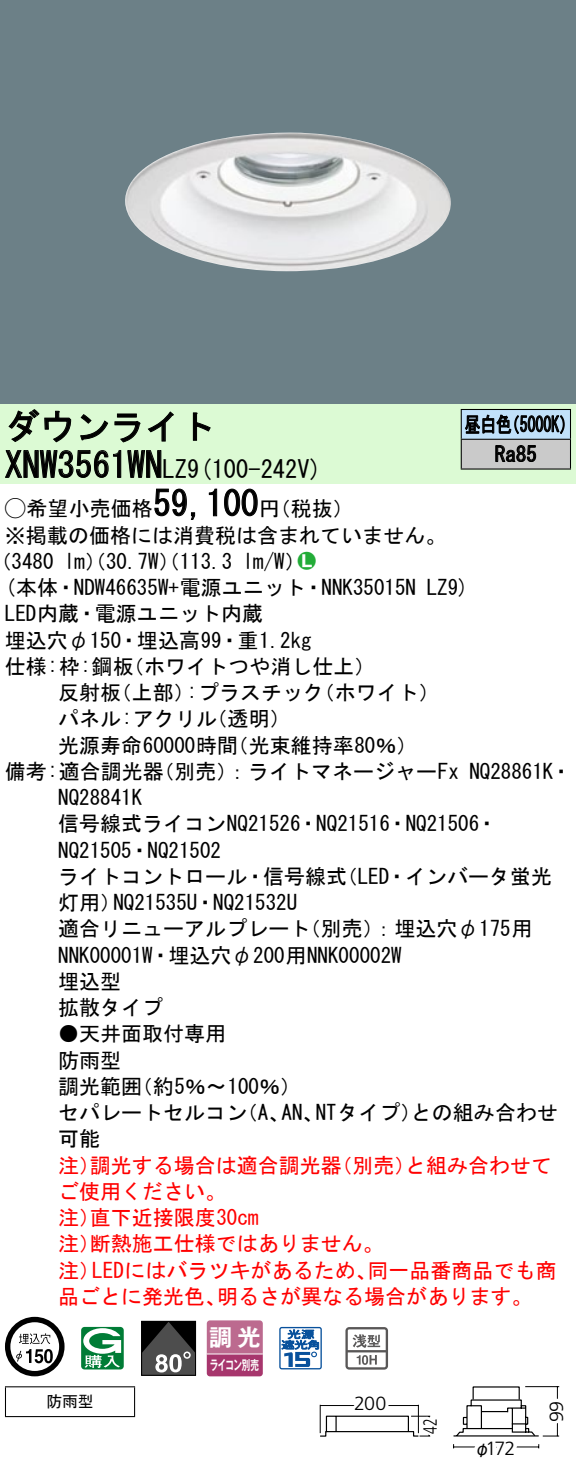
<style>
.page{position:relative;width:576px;height:1474px;background:#fff}
.page>*{position:absolute;margin:0;border:0;box-sizing:border-box;transform-origin:0 0}
.t1{font:35px "MS Gothic";color:#000}
.t2{font:24.5px "MS Gothic";color:#000}
.t3{font:23.1px "Gothic MB101 Pro De Bold 90 pv RKSJ H";color:#fff}
.t4{font:21px/26.2px "MS Gothic";color:#000}
.t5{font:21px/26.2px "MS Gothic";color:#f00}
.t6{font:21px/29.8px "MS Gothic";color:#000;scale:.75 1}
.t7{font:21px "Ford Classification 1";color:#23ac38}
.t8{font:300 19.25px "Frutiger LT Std";letter-spacing:-.035em;color:#000}
.t9{font:300 19.25px "Frutiger LT Std";letter-spacing:-.035em;color:#000;scale:.72 1}
.t10{font:15.75px "MS Gothic";color:#000}
.t11{font:15.75px "Gothic MB101 Pro Regular 90 pv RKSJ H";color:#000}
.t12{font:13.3px "Gothic MB101 Pro De Bold 90 pv RKSJ H";letter-spacing:-.05em;color:#fff;scale:.65 1}
.s1{font-size:24.5px}
.s2{font-family:"Ford Classification 1"}
.s3{color:#fff}
</style>
<div class="page">
<div style="left:0;top:0;width:575px;height:404px;background:#6c8087"></div>
<img style="left:125px;top:133px;width:326px;height:138px">
<div style="left:0;top:404px;width:575px;height:79px;background:#dcfad4"></div>
<svg style="left:8px;top:409px;width:64px;height:34px"></svg>
<svg style="left:80px;top:413px;width:60px;height:30px"></svg>
<svg style="left:147px;top:411px;width:26px;height:31px"></svg>
<svg style="left:192px;top:412px;width:19px;height:29px"></svg>
<svg style="left:5px;top:450px;width:157px;height:28px"></svg>
<svg style="left:154px;top:488px;width:42px;height:32px"></svg>
<svg style="left:208px;top:488px;width:9px;height:29px"></svg>
<svg style="left:224px;top:488px;width:34px;height:29px"></svg>
<svg style="left:5px;top:1317px;width:59px;height:59px"></svg>
<svg style="left:44px;top:1349px;width:9px;height:14px"></svg>
<svg style="left:81px;top:1327px;width:43px;height:42px"></svg>
<svg style="left:141px;top:1321px;width:54px;height:54px;background:#464646"></svg>
<svg style="left:206px;top:1320px;width:56px;height:56px;background:#b65a85"></svg>
<hr style="left:207px;top:1353px;width:55px;height:1px;background:#fff">
<svg style="left:279px;top:1327px;width:43px;height:42px"></svg>
<svg style="left:345px;top:1327px;width:43px;height:42px"></svg>
<hr style="left:5px;top:1386px;width:130px;height:1px;background:#000">
<svg style="left:5px;top:1387px;width:1px;height:29px"></svg>
<svg style="left:134px;top:1387px;width:1px;height:29px"></svg>
<hr style="left:5px;top:1416px;width:130px;height:1px;background:#000">
<div style="left:461px;top:409px;width:109px;height:30px;background:#c1e1fa"></div>
<div style="left:461px;top:439px;width:109px;height:30px;background:#cacaca"></div>
<hr style="left:460px;top:409px;width:110px;height:1px;background:#000">
<hr style="left:569px;top:410px;width:2px;height:29px;background:#000">
<hr style="left:460px;top:439px;width:110px;height:1px;background:#000">
<hr style="left:569px;top:440px;width:2px;height:28px;background:#000">
<hr style="left:460px;top:468px;width:110px;height:2px;background:#000">
<svg style="left:460px;top:410px;width:104px;height:58px"></svg>
<hr style="left:525px;top:1386px;width:34px;height:1px;background:#000">
<hr style="left:556px;top:1386px;width:1px;height:50px;background:#000">
<svg style="left:453px;top:1395px;width:107px;height:54px"></svg>
<svg style="left:319px;top:1404px;width:112px;height:33px"></svg>
<div style="left:363px;top:1394px;width:13px;height:18px;border:6px solid #fff;border-radius:50%"></div>
<div style="left:362px;top:1393px;width:15px;height:20px;border:6px solid #fff;border-radius:50%"></div>
<div style="left:374px;top:1394px;width:13px;height:18px;border:6px solid #fff;border-radius:50%"></div>
<div style="left:373px;top:1393px;width:15px;height:20px;border:6px solid #fff;border-radius:50%"></div>
<h1 class="t1" style="left:5px;top:409px;width:212px">ダウンライト</h1>
<p class="t2" style="left:187px;top:456px;width:136px">(9 100-242 (V</p>
<h1 class="t1" style="left:5px;top:447px;width:184px">XNW3561WN<span class="s1">LZ</span></h1>
<h1 class="t1" style="left:153px;top:486px;width:106px">59,100</h1>
<p class="t4" style="left:5px;top:495px;width:442px"><span class="s2">A</span>希望小売価格<br>※掲載の価格には消費税は含まれていません。</p>
<p class="t7" style="left:298px;top:550px;width:19px">2<span class="s3">7</span></p>
<p class="t4" style="left:259px;top:495px;width:96px">（円税抜(</p>
<p class="t4" style="left:243px;top:548px;width:64px">l m (W/</p>
<p class="t4" style="left:-9px;top:548px;width:65px">（3480</p>
<p class="t4" style="left:64px;top:548px;width:169px">lm）（30.7 ）（W 113.3</p>
<p class="t6" style="left:494px;top:409px;width:57px;text-indent:-30px">昼白色<br>Ra85</p>
<p class="t6" style="left:504px;top:409px;width:96px">（5000 (K</p>
<p class="t4" style="left:5px;top:574px;width:412px">(本体・NDW46635 +W 電源ユニット・NNK35015N</p>
<p class="t4" style="left:5px;top:600px;width:259px">LED内蔵・電源ユニット内蔵</p>
<p class="t4" style="left:5px;top:627px;width:308px">埋込穴φ150・埋込高99・重1.2kg</p>
<p class="t4" style="left:123px;top:653px;width:253px">（ホワイトつや消し仕上(</p>
<p class="t4" style="left:5px;top:653px;width:130px">仕様枠: :鋼板</p>
<p class="t4" style="left:426px;top:574px;width:44px">LZ (9</p>
<p class="t4" style="left:58px;top:679px;width:64px">反射板</p>
<p class="t4" style="left:111px;top:679px;width:85px">（上部）</p>
<p class="t4" style="left:187px;top:679px;width:139px">:プラスチック</p>
<p class="t4" style="left:313px;top:679px;width:127px">（ホワイト(</p>
<p class="t4" style="left:58px;top:705px;width:160px">パネル:アクリル</p>
<p class="t4" style="left:206px;top:705px;width:86px">（透明(</p>
<p class="t4" style="left:58px;top:732px;width:181px">光源寿命60000時間</p>
<p class="t4" style="left:227px;top:732px;width:191px">（光束維持率80％(</p>
<p class="t4" style="left:153px;top:758px;width:307px">（別売：）ライトマネージャーFx</p>
<p class="t4" style="left:5px;top:758px;width:160px">備考:適合調光器</p>
<p class="t4" style="left:58px;top:784px;width:85px">NQ28841K</p>
<p class="t4" style="left:58px;top:810px;width:441px">信号線式ライコンNQ21526・NQ21516・NQ21506・</p>
<p class="t4" style="left:58px;top:837px;width:164px">NQ21505・NQ21502</p>
<p class="t4" style="left:336px;top:863px;width:217px">（LED・インバータ蛍光</p>
<p class="t4" style="left:469px;top:758px;width:104px">NQ28861 ・K</p>
<p class="t4" style="left:58px;top:863px;width:290px;text-align:center">ライトコントロール・信号線式<br>NQ21535 ・U NQ21532U</p>
<p class="t4" style="left:58px;top:889px;width:64px">灯用）</p>
<p class="t4" style="left:58px;top:915px;width:345px">適合リニューアルプレート<br>NNK00001 ・W 埋込穴φ200用NNK00002W埋込型<br>拡散タイプ</p>
<p class="t4" style="left:58px;top:1020px;width:169px">●天井面取付専用防雨型</p>
<p class="t4" style="left:132px;top:1073px;width:171px">（約5％〜100％(</p>
<p class="t4" style="left:300px;top:915px;width:234px">（別売：）埋込穴φ175用</p>
<p class="t4" style="left:58px;top:1073px;width:85px">調光範囲</p>
<p class="t4" style="left:315px;top:1099px;width:107px">NTタイプ）</p>
<p class="t4" style="left:411px;top:1099px;width:148px">との組み合わせ</p>
<p class="t4" style="left:58px;top:1099px;width:190px">セパレートセルコン可能</p>
<p class="t4" style="left:237px;top:1099px;width:54px">（、A</p>
<p class="t4" style="left:281px;top:1099px;width:43px">AN、</p>
<p class="t5" style="left:90px;top:1152px;width:253px">調光する場合は適合調光器</p>
<p class="t5" style="left:331px;top:1152px;width:85px">（別売）</p>
<p class="t5" style="left:405px;top:1152px;width:148px">と組み合わせて</p>
<p class="t5" style="left:58px;top:1152px;width:43px">注）</p>
<p class="t5" style="left:58px;top:1178px;width:169px">ご使用ください。</p>
<p class="t5" style="left:90px;top:1204px;width:170px">直下近接限度30cm</p>
<p class="t5" style="left:90px;top:1204px;width:295px;text-indent:-32px">注）<br>断熱施工仕様ではありません。</p>
<p class="t5" style="left:58px;top:1230px;width:43px">注）</p>
<p class="t5" style="left:92px;top:1257px;width:286px">LEDにはバラツキがあるため、</p>
<p class="t5" style="left:367px;top:1257px;width:190px">同一品番商品でも商</p>
<p class="t5" style="left:58px;top:1257px;width:43px">注）</p>
<p class="t5" style="left:58px;top:1283px;width:169px">品ごとに発光色、</p>
<p class="t5" style="left:217px;top:1283px;width:317px">明るさが異なる場合があります。</p>
<p class="t3" style="left:209px;top:1317px;width:53px">調光</p>
<p class="t10" style="left:46px;top:1394px;width:49px">防雨型</p>
<p class="t12" style="left:210px;top:1354px;width:77px">ライコン別売</p>
<p class="t8" style="left:354px;top:1392px;width:34px">200</p>
<p class="t9" style="left:419px;top:1433px;width:22px;rotate:-90deg">42</p>
<p class="t8" style="left:485px;top:1437px;width:31px">172</p>
<p class="t11" style="left:474px;top:1435px;width:17px">φ</p>
<p class="t8" style="left:545px;top:1422px;width:23px;rotate:-90deg">99</p>
</div>
